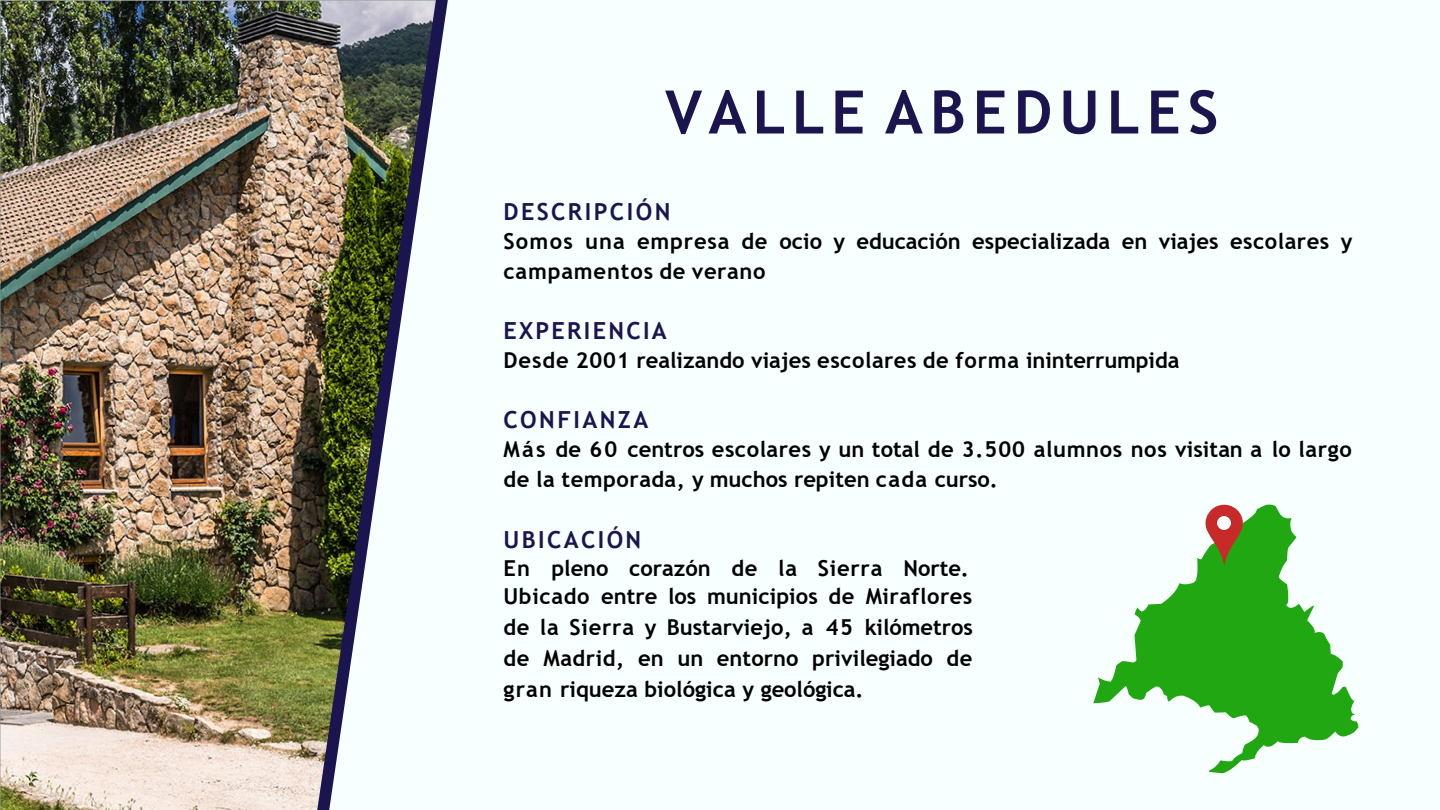
<style>
.page{position:relative;width:1440px;height:810px;background:#f7ffff}
.page>*{position:absolute;margin:0;border:0;box-sizing:border-box;transform-origin:0 0}
.t1{font:700 60px "Trebuchet MS";letter-spacing:.115em;color:#1a154e}
.t2{font:700 23.5px "Trebuchet MS";letter-spacing:.1em;color:#1a154e}
.t3{font:700 22px/30.9px "Trebuchet MS";letter-spacing:.005em;color:#000;text-align:justify}
.t4{font:700 22px "Trebuchet MS";letter-spacing:.035em;color:#000}
</style>
<div class="page">
<img style="left:0;top:0;width:317px;height:810px">
<img style="left:317px;top:0;width:131px;height:810px">
<svg style="left:1093px;top:505px;width:265px;height:268px"></svg>
<svg style="left:1206px;top:505px;width:37px;height:61px;background:#936b38"></svg>
<img style="left:1218px;top:516px;width:13px;height:14px">
<h1 class="t1" style="left:665px;top:75px;width:555px">VALLE ABEDULES</h1>
<p class="t2" style="left:503px;top:197px;width:168px">DESCRIPCIÓN</p>
<p class="t3" style="left:503px;top:225px;width:851px">Somos una empresa de ocio y educación especializada en viajes escolares y</p>
<p class="t4" style="left:503px;top:257px;width:264px">campamentos de verano</p>
<p class="t2" style="left:503px;top:316px;width:165px">EXPERIENCIA</p>
<p class="t3" style="left:503px;top:345px;width:678px">Desde 2001 realizando viajes escolares de forma ininterrumpida</p>
<p class="t2" style="left:503px;top:405px;width:146px">CONFIANZA</p>
<p class="t3" style="left:503px;top:434px;width:850px">Más de 60 centros escolares y un total de 3.500 alumnos nos visitan a lo largo</p>
<p class="t3" style="left:504px;top:464px;width:496px">de la temporada, y muchos repiten cada curso.</p>
<p class="t2" style="left:503px;top:525px;width:139px">UBICACIÓN</p>
<p class="t3" style="left:503px;top:553px;width:467px">En pleno corazón de la Sierra Norte.</p>
<p class="t3" style="left:503px;top:581px;width:471px">Ubicado entre los municipios de Miraflores de la Sierra y Bustarviejo, a 45 kilómetros de Madrid, en un entorno privilegiado de gran riqueza biológica y geológica.</p>
</div>
